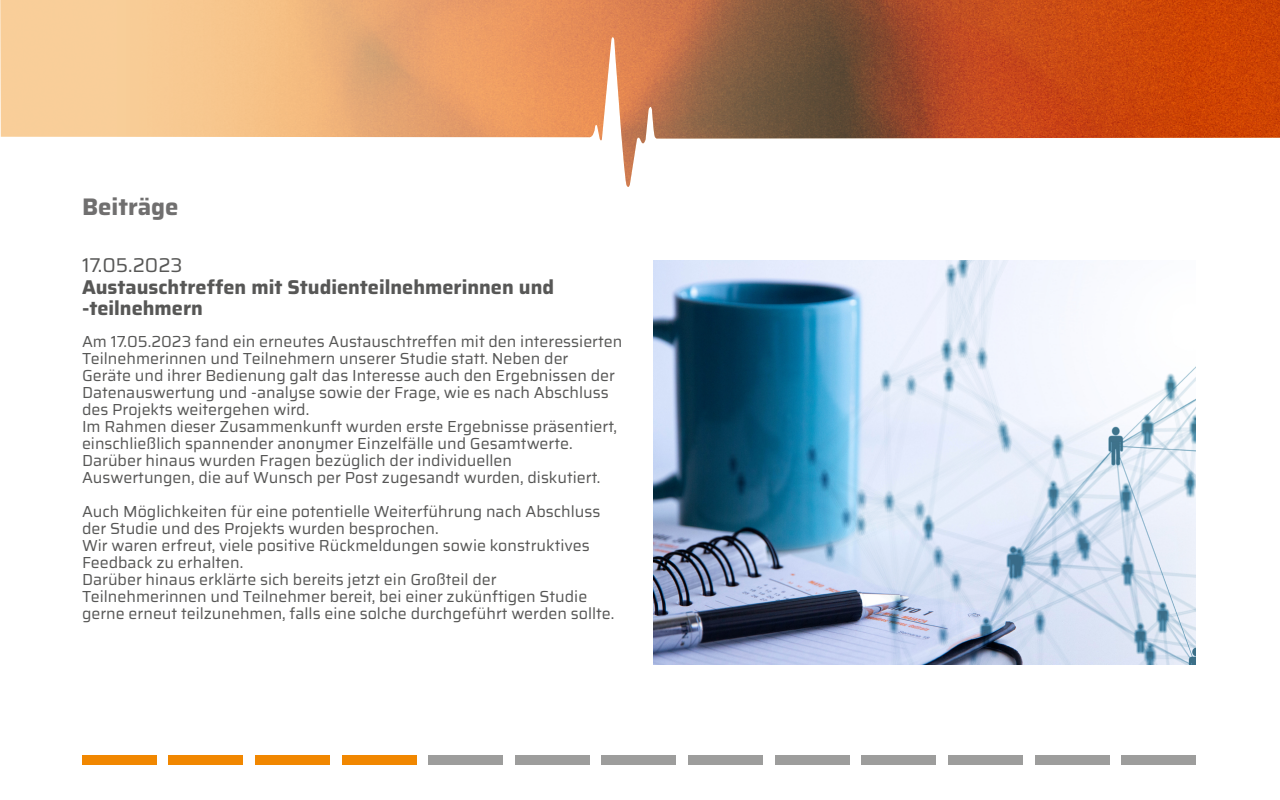
<style>
.page{position:relative;width:1280px;height:800px;background:#fff}
.page>*{position:absolute;margin:0;border:0;box-sizing:border-box;transform-origin:0 0}
.t1{font:700 24px "Saira";color:#706f6f}
.t2{font:700 20px/21.6px "Saira";color:#575756}
.t3{font:20px "Saira";color:#575756}
.t4{font:16px/17px "Saira";color:#575756}
</style>
<div class="page">
<svg style="left:0;top:0;width:1280px;height:187px"></svg>
<img style="left:654px;top:261px;width:542px;height:403px">
<div style="left:82px;top:755px;width:75px;height:10px;background:#f18700"></div>
<div style="left:169px;top:755px;width:74px;height:10px;background:#f18700"></div>
<div style="left:255px;top:755px;width:75px;height:10px;background:#f18700"></div>
<div style="left:342px;top:755px;width:74px;height:10px;background:#f18700"></div>
<div style="left:428px;top:755px;width:75px;height:10px;background:#9d9d9c"></div>
<div style="left:515px;top:755px;width:75px;height:10px;background:#9d9d9c"></div>
<div style="left:602px;top:755px;width:74px;height:10px;background:#9d9d9c"></div>
<div style="left:688px;top:755px;width:75px;height:10px;background:#9d9d9c"></div>
<div style="left:775px;top:755px;width:75px;height:10px;background:#9d9d9c"></div>
<div style="left:862px;top:755px;width:74px;height:10px;background:#9d9d9c"></div>
<div style="left:948px;top:755px;width:75px;height:10px;background:#9d9d9c"></div>
<div style="left:1035px;top:755px;width:74px;height:10px;background:#9d9d9c"></div>
<div style="left:1121px;top:755px;width:75px;height:10px;background:#9d9d9c"></div>
<h1 class="t1" style="left:82px;top:188px;width:98px">Beiträge</h1>
<p class="t3" style="left:82px;top:250px;width:102px">17.05.2023</p>
<p class="t2" style="left:82px;top:276px;width:474px">Austauschtreffen mit Studienteilnehmerinnen und -teilnehmern</p>
<p class="t4" style="left:82px;top:332px;width:542px">Am 17.05.2023 fand ein erneutes Austauschtreffen mit den interessierten Teilnehmerinnen und Teilnehmern unserer Studie statt. Neben der<br>Geräte und ihrer Bedienung galt das Interesse auch den Ergebnissen der Datenauswertung und -analyse sowie der Frage, wie es nach Abschluss des Projekts weitergehen wird.<br>Im Rahmen dieser Zusammenkunft wurden erste Ergebnisse präsentiert, einschließlich spannender anonymer Einzelfälle und Gesamtwerte.<br>Darüber hinaus wurden Fragen bezüglich der individuellen Auswertungen, die auf Wunsch per Post zugesandt wurden, diskutiert.</p>
<p class="t4" style="left:82px;top:502px;width:534px">Auch Möglichkeiten für eine potentielle Weiterführung nach Abschluss der Studie und des Projekts wurden besprochen.<br>Wir waren erfreut, viele positive Rückmeldungen sowie konstruktives Feedback zu erhalten.<br>Darüber hinaus erklärte sich bereits jetzt ein Großteil der Teilnehmerinnen und Teilnehmer bereit, bei einer zukünftigen Studie gerne erneut teilzunehmen, falls eine solche durchgeführt werden sollte.</p>
</div>
